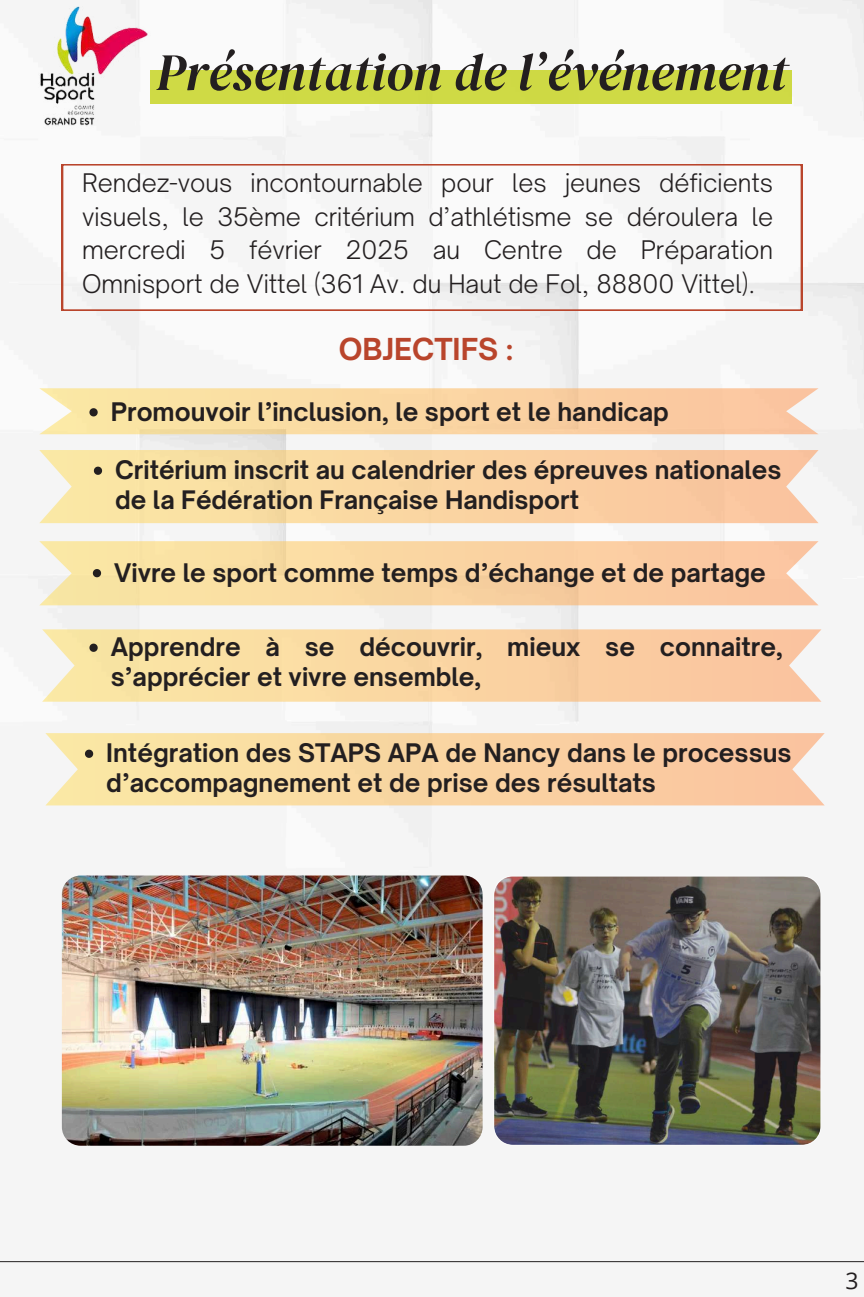
<style>
.page{position:relative;width:864px;height:1297px;background:#fff}
.page>*{position:absolute;margin:0;border:0;box-sizing:border-box;transform-origin:0 0}
.t1{font:italic 52.3px "DM Serif Display";color:#231f20}
.t2{font:700 29px "Open Sauce One";color:#b9452c}
.t3{font:700 24.5px/30px "Open Sauce One";color:#231f20}
.t4{font:300 24.5px/33.8px "Open Sauce One";color:#231f20;text-align:justify}
.t5{font:700 24.4px/29.9px "Open Sauce One";color:#231f20}
.t6{font:23px "Open Sans";color:#231f20}
</style>
<div class="page">
<div style="left:0;top:0;width:864px;height:1263px;background:#f5f5f5"></div>
<hr style="left:0;top:1260px;width:864px;height:1px;background:#231f20">
<img style="left:28px;top:2px;width:122px;height:130px">
<div style="left:150px;top:70px;width:642px;height:34px;background:#cfda45"></div>
<svg style="left:62px;top:164px;width:740px;height:147px"></svg>
<img style="left:493px;top:875px;width:328px;height:270px">
<svg style="left:39px;top:450px;width:780px;height:73px;background:#f9d6a4"></svg>
<svg style="left:39px;top:541px;width:779px;height:64px;background:#f9d6a5"></svg>
<svg style="left:42px;top:629px;width:779px;height:72px;background:#f9d6a5"></svg>
<svg style="left:45px;top:733px;width:780px;height:72px;background:#f9d6a5"></svg>
<img style="left:62px;top:875px;width:421px;height:270px">
<svg style="left:39px;top:388px;width:780px;height:46px;background:#f9d6a5"></svg>
<svg style="left:94px;top:466px;width:8px;height:8px"></svg>
<svg style="left:93px;top:569px;width:8px;height:8px"></svg>
<svg style="left:89px;top:643px;width:9px;height:8px"></svg>
<svg style="left:85px;top:749px;width:8px;height:8px"></svg>
<h1 class="t1" style="left:156px;top:36px;width:633px">Présentation de l’événement</h1>
<p class="t4" style="left:82px;top:166px;width:693px">Rendez-vous incontournable pour les jeunes déficients visuels, le 35ème critérium d’athlétisme se déroulera le mercredi 5 février 2025 au Centre de Préparation Omnisport de Vittel (361 Av. du Haut de Fol, 88800 Vittel).</p>
<p class="t2" style="left:339px;top:331px;width:176px">OBJECTIFS :</p>
<p class="t3" style="left:111px;top:396px;width:560px">Promouvoir l’inclusion, le sport et le handicap</p>
<p class="t5" style="left:115px;top:455px;width:668px">Critérium inscrit au calendrier des épreuves nationales de la Fédération Française Handisport</p>
<p class="t3" style="left:114px;top:557px;width:653px">Vivre le sport comme temps d’échange et de partage</p>
<p class="t3" style="left:111px;top:632px;width:673px">Apprendre à se découvrir, mieux se connaitre, s’apprécier et vivre ensemble,</p>
<p class="t3" style="left:106px;top:737px;width:687px">Intégration des STAPS APA de Nancy dans le processus d’accompagnement et de prise des résultats</p>
<p class="t6" style="left:845px;top:1263px;width:15px">3</p>
</div>
